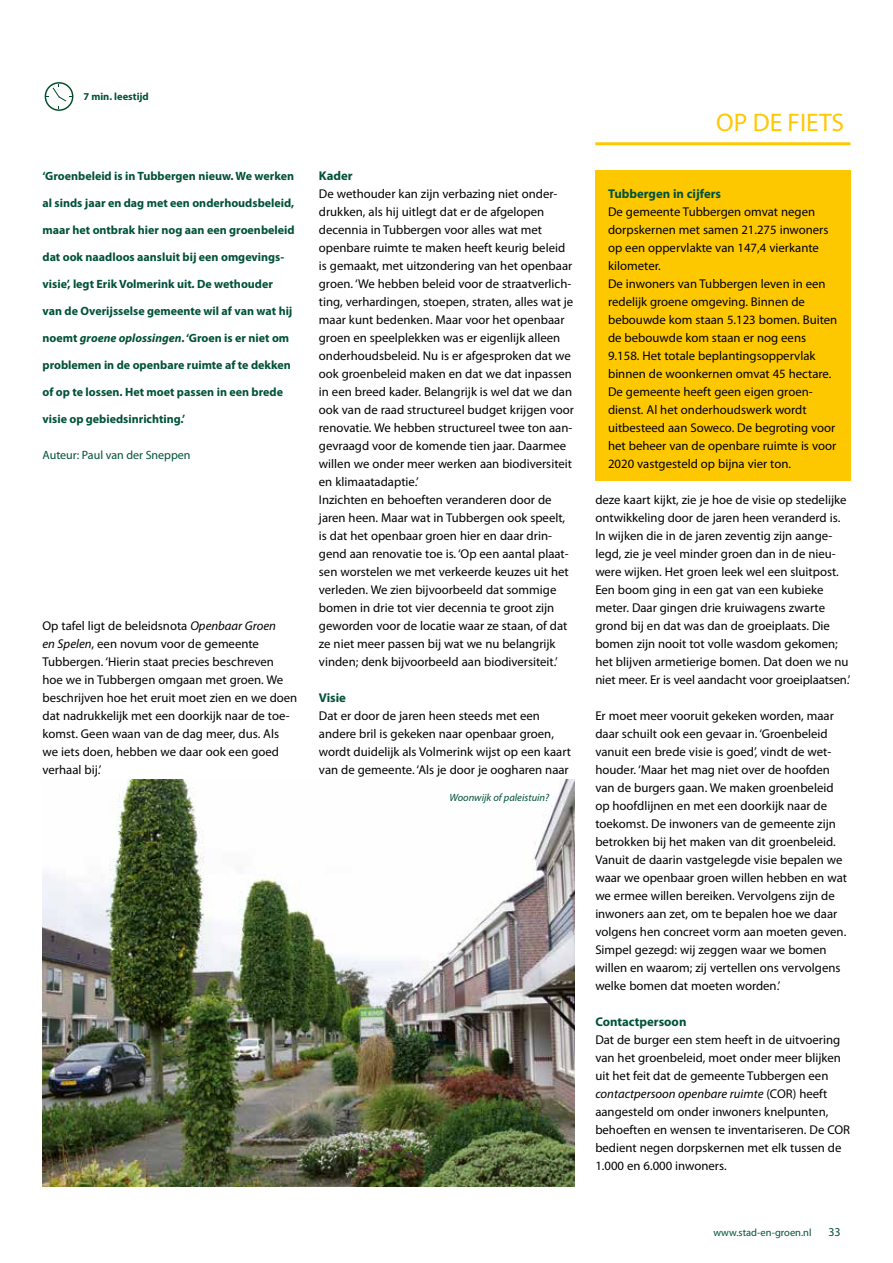
<style>
.page{position:relative;width:893px;height:1263px;background:#fff}
.page>*{position:absolute;margin:0;border:0;box-sizing:border-box;transform-origin:0 0}
.t1{font:25.5px "Myriad Pro";color:#fec800}
.t2{font:12.75px/18px "Myriad Pro";color:#000}
.t3{font:700 12.75px "Myriad Pro";color:#005139}
.t4{font:700 12px "Myriad Pro";color:#005139}
.t5{font:12px "Myriad Pro";color:#005139}
.t6{font:italic 10.5px "Myriad Pro";color:#005139}
.t7{font:10.5px "Myriad Pro";color:#005139}
.t8{font:700 10.5px "Myriad Pro";color:#005139}
.s1{font-style:italic}
</style>
<div class="page">
<hr style="left:595px;top:142px;width:255px;height:3px;background:#fec800">
<svg style="left:45px;top:82px;width:28px;height:29px"></svg>
<div style="left:595px;top:170px;width:255px;height:311px;background:#fec800"></div>
<img style="left:43px;top:779px;width:531px;height:407px">
<p class="t8" style="left:83px;top:90px;width:67px">7 min. leestijd</p>
<p class="t4" style="left:43px;top:168px;width:253px">‘Groenbeleid is in Tubbergen nieuw. We werken</p>
<p class="t4" style="left:43px;top:195px;width:253px">al sinds jaar en dag met een onderhoudsbeleid,</p>
<p class="t4" style="left:43px;top:222px;width:254px">maar het ontbrak hier nog aan een groenbeleid</p>
<p class="t4" style="left:43px;top:249px;width:243px">dat ook naadloos aansluit bij een omgevings-</p>
<p class="t4" style="left:43px;top:276px;width:232px">visie’, legt Erik Volmerink uit. De wethouder</p>
<p class="t4" style="left:43px;top:303px;width:251px">van de Overijsselse gemeente wil af van wat hij</p>
<p class="t4" style="left:43px;top:330px;width:248px">noemt <span class="s1">groene oplossingen</span>. ‘Groen is er niet om</p>
<p class="t4" style="left:43px;top:357px;width:250px">problemen in de openbare ruimte af te dekken</p>
<p class="t4" style="left:43px;top:384px;width:242px">of op te lossen. Het moet passen in een brede</p>
<p class="t4" style="left:43px;top:411px;width:144px">visie op gebiedsinrichting.’</p>
<p class="t5" style="left:43px;top:448px;width:150px">Auteur: Paul van der Sneppen</p>
<p class="t2" style="left:43px;top:617px;width:256px">Op tafel ligt de beleidsnota <span class="s1">Openbaar Groen<br>en Spelen</span>, een novum voor de gemeente Tubbergen. ‘Hierin staat precies beschreven hoe we in Tubbergen omgaan met groen. We beschrijven hoe het eruit moet zien en we doen dat nadrukkelijk met een doorkijk naar de toe&shy;komst. Geen waan van de dag meer, dus. Als we iets doen, hebben we daar ook een goed verhaal bij.’</p>
<p class="t3" style="left:319px;top:167px;width:35px">Kader</p>
<p class="t2" style="left:319px;top:185px;width:257px">De wethouder kan zijn verbazing niet onder&shy;drukken, als hij uitlegt dat er de afgelopen decennia in Tubbergen voor alles wat met openbare ruimte te maken heeft keurig beleid is gemaakt, met uitzondering van het openbaar groen. ‘We hebben beleid voor de straatverlich&shy;ting, verhardingen, stoepen, straten, alles wat je maar kunt bedenken. Maar voor het openbaar groen en speelplekken was er eigenlijk alleen onderhoudsbeleid. Nu is er afgesproken dat we ook groenbeleid maken en dat we dat inpassen in een breed kader. Belangrijk is wel dat we dan ook van de raad structureel budget krijgen voor renovatie. We hebben structureel twee ton aan&shy;gevraagd voor de komende tien jaar. Daarmee willen we onder meer werken aan biodiversiteit en klimaatadaptie.’<br>Inzichten en behoeften veranderen door de jaren heen. Maar wat in Tubbergen ook speelt, is dat het openbaar groen hier en daar drin&shy;gend aan renovatie toe is. ‘Op een aantal plaat&shy;sen worstelen we met verkeerde keuzes uit het verleden. We zien bijvoorbeeld dat sommige bomen in drie tot vier decennia te groot zijn geworden voor de locatie waar ze staan, of dat ze niet meer passen bij wat we nu belangrijk vinden; denk bijvoorbeeld aan biodiversiteit.’</p>
<p class="t3" style="left:319px;top:690px;width:29px">Visie</p>
<p class="t2" style="left:319px;top:707px;width:254px">Dat er door de jaren heen steeds met een andere bril is gekeken naar openbaar groen, wordt duidelijk als Volmerink wijst op een kaart van de gemeente. ‘Als je door je oogharen naar</p>
<p class="t6" style="left:449px;top:791px;width:101px">Woonwijk of paleistuin?</p>
<h1 class="t1" style="left:716px;top:107px;width:130px">OP DE FIETS</h1>
<p class="t3" style="left:608px;top:185px;width:115px">Tubbergen in cijfers</p>
<p class="t2" style="left:608px;top:203px;width:231px">De gemeente Tubbergen omvat negen dorpskernen met samen 21.275 inwoners op een oppervlakte van 147,4 vierkante kilometer.<br>De inwoners van Tubbergen leven in een redelijk groene omgeving. Binnen de bebouwde kom staan 5.123 bomen. Buiten de bebouwde kom staan er nog eens 9.158. Het totale beplantingsoppervlak binnen de woonkernen omvat 45 hectare.<br>De gemeente heeft geen eigen groen&shy;dienst. Al het onderhoudswerk wordt uitbesteed aan Soweco. De begroting voor het beheer van de openbare ruimte is voor 2020 vastgesteld op bijna vier ton.</p>
<p class="t2" style="left:595px;top:491px;width:257px">deze kaart kijkt, zie je hoe de visie op stedelijke ontwikkeling door de jaren heen veranderd is.<br>In wijken die in de jaren zeventig zijn aange&shy;legd, zie je veel minder groen dan in de nieu&shy;were wijken. Het groen leek wel een sluitpost.<br>Een boom ging in een gat van een kubieke meter. Daar gingen drie kruiwagens zwarte grond bij en dat was dan de groeiplaats. Die bomen zijn nooit tot volle wasdom gekomen; het blijven armetierige bomen. Dat doen we nu niet meer. Er is veel aandacht voor groeiplaatsen.’</p>
<p class="t2" style="left:595px;top:707px;width:253px">Er moet meer vooruit gekeken worden, maar daar schuilt ook een gevaar in. ‘Groenbeleid vanuit een brede visie is goed’, vindt de wet&shy;houder. ‘Maar het mag niet over de hoofden van de burgers gaan. We maken groenbeleid op hoofdlijnen en met een doorkijk naar de toekomst. De inwoners van de gemeente zijn betrokken bij het maken van dit groenbeleid.<br>Vanuit de daarin vastgelegde visie bepalen we waar we openbaar groen willen hebben en wat we ermee willen bereiken. Vervolgens zijn de inwoners aan zet, om te bepalen hoe we daar volgens hen concreet vorm aan moeten geven.<br>Simpel gezegd: wij zeggen waar we bomen willen en waarom; zij vertellen ons vervolgens welke bomen dat moeten worden.’</p>
<p class="t3" style="left:595px;top:1014px;width:93px">Contactpersoon</p>
<p class="t2" style="left:595px;top:1031px;width:256px">Dat de burger een stem heeft in de uitvoering van het groenbeleid, moet onder meer blijken uit het feit dat de gemeente Tubbergen een <span class="s1">contactpersoon openbare ruimte</span> (COR) heeft aangesteld om onder inwoners knelpunten, behoeften en wensen te inventariseren. De COR bedient negen dorpskernen met elk tussen de 1.000 en 6.000 inwoners.</p>
<p class="t7" style="left:713px;top:1226px;width:100px">www.stad-en-groen.nl</p>
<p class="t5" style="left:828px;top:1224px;width:14px">33</p>
</div>
